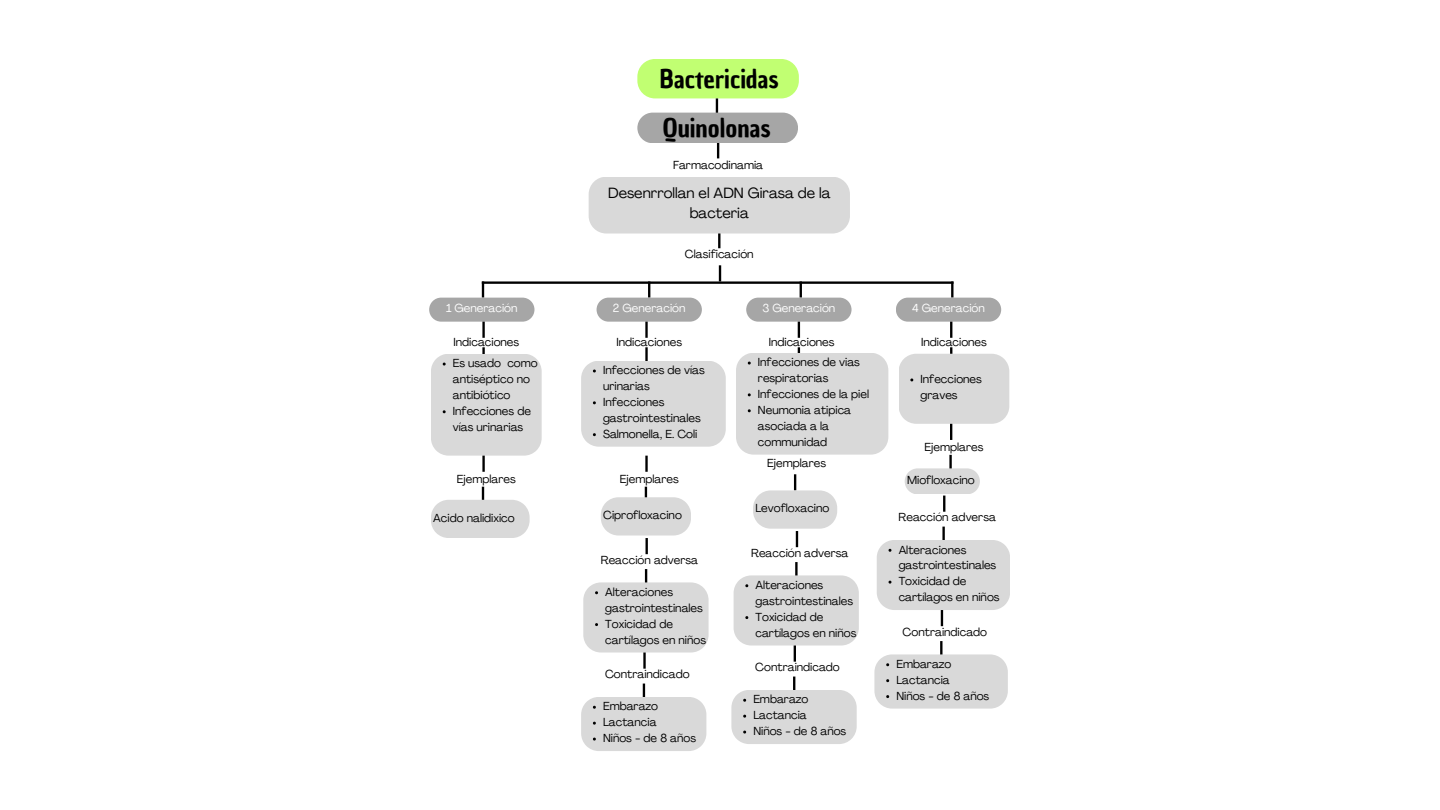
<style>
.page{position:relative;width:1440px;height:810px;background:#fff}
.page>*{position:absolute;margin:0;border:0;box-sizing:border-box;transform-origin:0 0}
.t1{font:25.1px "Chau Philomene One";color:#000}
.t2{font:14.7px/20px "Agrandir";color:#000;text-align:center}
.t3{font:11.5px/15.9px "Agrandir";color:#000}
.t4{font:11.5px "Agrandir";color:#fff}
</style>
<div class="page">
<div style="left:637px;top:59px;width:162px;height:39px;background:#c1ff72;border-radius:18px"></div>
<hr style="left:716px;top:98px;width:2px;height:30px;background:#000">
<hr style="left:717px;top:129px;width:2px;height:29px;background:#000">
<div style="left:637px;top:113px;width:161px;height:30px;background:#a6a6a6;border-radius:15px"></div>
<hr style="left:718px;top:219px;width:2px;height:29px;background:#000">
<div style="left:589px;top:177px;width:261px;height:57px;background:#d9d9d9;border-radius:18px"></div>
<svg style="left:719px;top:265px;width:2px;height:16px"></svg>
<hr style="left:482px;top:281px;width:472px;height:3px;background:#000">
<svg style="left:482px;top:281px;width:2px;height:17px"></svg>
<svg style="left:951px;top:281px;width:2px;height:17px"></svg>
<svg style="left:800px;top:281px;width:2px;height:17px"></svg>
<svg style="left:648px;top:281px;width:2px;height:17px"></svg>
<div style="left:429px;top:298px;width:105px;height:24px;background:#a6a6a6;border-radius:12px"></div>
<div style="left:597px;top:298px;width:105px;height:24px;background:#a6a6a6;border-radius:12px"></div>
<div style="left:746px;top:298px;width:106px;height:24px;background:#a6a6a6;border-radius:12px"></div>
<div style="left:896px;top:298px;width:105px;height:24px;background:#a6a6a6;border-radius:12px"></div>
<hr style="left:482px;top:322px;width:3px;height:16px;background:#000">
<hr style="left:482px;top:347px;width:3px;height:16px;background:#000">
<div style="left:431px;top:354px;width:111px;height:102px;background:#d9d9d9"></div>
<hr style="left:482px;top:456px;width:3px;height:16px;background:#000">
<svg style="left:431px;top:487px;width:99px;height:51px"></svg>
<hr style="left:645px;top:322px;width:3px;height:16px;background:#000">
<hr style="left:645px;top:347px;width:3px;height:16px;background:#000">
<div style="left:581px;top:361px;width:145px;height:86px;background:#d9d9d9"></div>
<hr style="left:645px;top:456px;width:3px;height:16px;background:#000">
<svg style="left:798px;top:322px;width:2px;height:16px"></svg>
<svg style="left:736px;top:347px;width:152px;height:108px;background:#dbdbdb"></svg>
<svg style="left:950px;top:322px;width:2px;height:16px"></svg>
<svg style="left:899px;top:347px;width:110px;height:93px"></svg>
<hr style="left:949px;top:455px;width:3px;height:16px;background:#000">
<svg style="left:601px;top:487px;width:90px;height:67px"></svg>
<svg style="left:583px;top:569px;width:126px;height:84px"></svg>
<hr style="left:643px;top:653px;width:3px;height:16px;background:#000">
<svg style="left:581px;top:684px;width:125px;height:67px"></svg>
<svg style="left:753px;top:474px;width:84px;height:73px"></svg>
<hr style="left:795px;top:562px;width:3px;height:16px;background:#000">
<svg style="left:734px;top:575px;width:125px;height:87px"></svg>
<svg style="left:731px;top:677px;width:126px;height:67px"></svg>
<svg style="left:905px;top:468px;width:75px;height:44px"></svg>
<hr style="left:942px;top:527px;width:3px;height:16px;background:#000">
<svg style="left:877px;top:540px;width:133px;height:86px"></svg>
<hr style="left:940px;top:641px;width:3px;height:16px;background:#000">
<svg style="left:874px;top:654px;width:134px;height:55px;background:#dadada"></svg>
<h1 class="t1" style="left:660px;top:62px;width:120px">Bactericidas</h1>
<h1 class="t1" style="left:663px;top:111px;width:110px">Quinolonas</h1>
<p class="t3" style="left:673px;top:158px;width:92px">Farmacodinamia</p>
<h2 class="t2" style="left:608px;top:184px;width:224px">Desenrrollan el ADN Girasa de la bacteria</h2>
<p class="t3" style="left:685px;top:247px;width:70px">Clasificación</p>
<p class="t4" style="left:446px;top:304px;width:73px">1 Generación</p>
<p class="t4" style="left:613px;top:304px;width:74px">2 Generación</p>
<p class="t4" style="left:762px;top:304px;width:74px">3 Generación</p>
<p class="t4" style="left:912px;top:304px;width:74px">4 Generación</p>
<p class="t3" style="left:453px;top:335px;width:67px">Indicaciones</p>
<p class="t3" style="left:453px;top:356px;width:86px">Es usado como antiséptico no antibiótico</p>
<p class="t3" style="left:453px;top:404px;width:80px">Infecciones de vías urinarias</p>
<p class="t3" style="left:616px;top:335px;width:67px">Indicaciones</p>
<p class="t3" style="left:603px;top:363px;width:103px">Infecciones de vías urinarias</p>
<p class="t3" style="left:603px;top:395px;width:99px">Infecciones gastrointestinales</p>
<p class="t3" style="left:603px;top:427px;width:96px">Salmonella, E. Coli</p>
<p class="t3" style="left:620px;top:472px;width:60px">Ejemplares</p>
<p class="t3" style="left:603px;top:508px;width:80px">Ciprofloxacino</p>
<p class="t3" style="left:769px;top:335px;width:67px">Indicaciones</p>
<p class="t3" style="left:758px;top:355px;width:103px">Infecciones de vias respiratorias</p>
<p class="t3" style="left:758px;top:387px;width:113px">Infecciones de la piel</p>
<p class="t3" style="left:758px;top:403px;width:95px">Neumonia atipica asociada a la communidad</p>
<p class="t3" style="left:767px;top:456px;width:60px">Ejemplares</p>
<p class="t3" style="left:755px;top:501px;width:76px">Levofloxacino</p>
<p class="t3" style="left:921px;top:335px;width:67px">Indicaciones</p>
<p class="t3" style="left:921px;top:372px;width:63px">Infecciones graves</p>
<p class="t3" style="left:925px;top:440px;width:60px">Ejemplares</p>
<p class="t3" style="left:907px;top:473px;width:69px">Miofloxacino</p>
<p class="t3" style="left:457px;top:472px;width:60px">Ejemplares</p>
<p class="t3" style="left:433px;top:511px;width:83px">Acido nalidixico</p>
<p class="t3" style="left:899px;top:510px;width:99px">Reacción adversa</p>
<p class="t3" style="left:899px;top:543px;width:99px">Alteraciones gastrointestinales</p>
<p class="t3" style="left:899px;top:575px;width:102px">Toxicidad de cartílagos en niños</p>
<p class="t3" style="left:903px;top:625px;width:86px">Contraindicado</p>
<p class="t3" style="left:896px;top:657px;width:57px">Embarazo</p>
<p class="t3" style="left:896px;top:673px;width:55px">Lactancia</p>
<p class="t3" style="left:896px;top:689px;width:94px">Niños - de 8 años</p>
<p class="t3" style="left:751px;top:546px;width:99px">Reacción adversa</p>
<p class="t3" style="left:756px;top:578px;width:99px">Alteraciones gastrointestinales</p>
<p class="t3" style="left:756px;top:610px;width:102px">Toxicidad de cartílagos en niños</p>
<p class="t3" style="left:755px;top:660px;width:86px">Contraindicado</p>
<p class="t3" style="left:753px;top:693px;width:57px">Embarazo</p>
<p class="t3" style="left:753px;top:709px;width:55px">Lactancia</p>
<p class="t3" style="left:753px;top:724px;width:94px">Niños - de 8 años</p>
<p class="t3" style="left:601px;top:553px;width:99px">Reacción adversa</p>
<p class="t3" style="left:605px;top:585px;width:99px">Alteraciones gastrointestinales</p>
<p class="t3" style="left:605px;top:617px;width:102px">Toxicidad de cartílagos en niños</p>
<p class="t3" style="left:605px;top:667px;width:86px">Contraindicado</p>
<p class="t3" style="left:603px;top:700px;width:57px">Embarazo</p>
<p class="t3" style="left:603px;top:716px;width:55px">Lactancia</p>
<p class="t3" style="left:603px;top:731px;width:94px">Niños - de 8 años</p>
</div>
